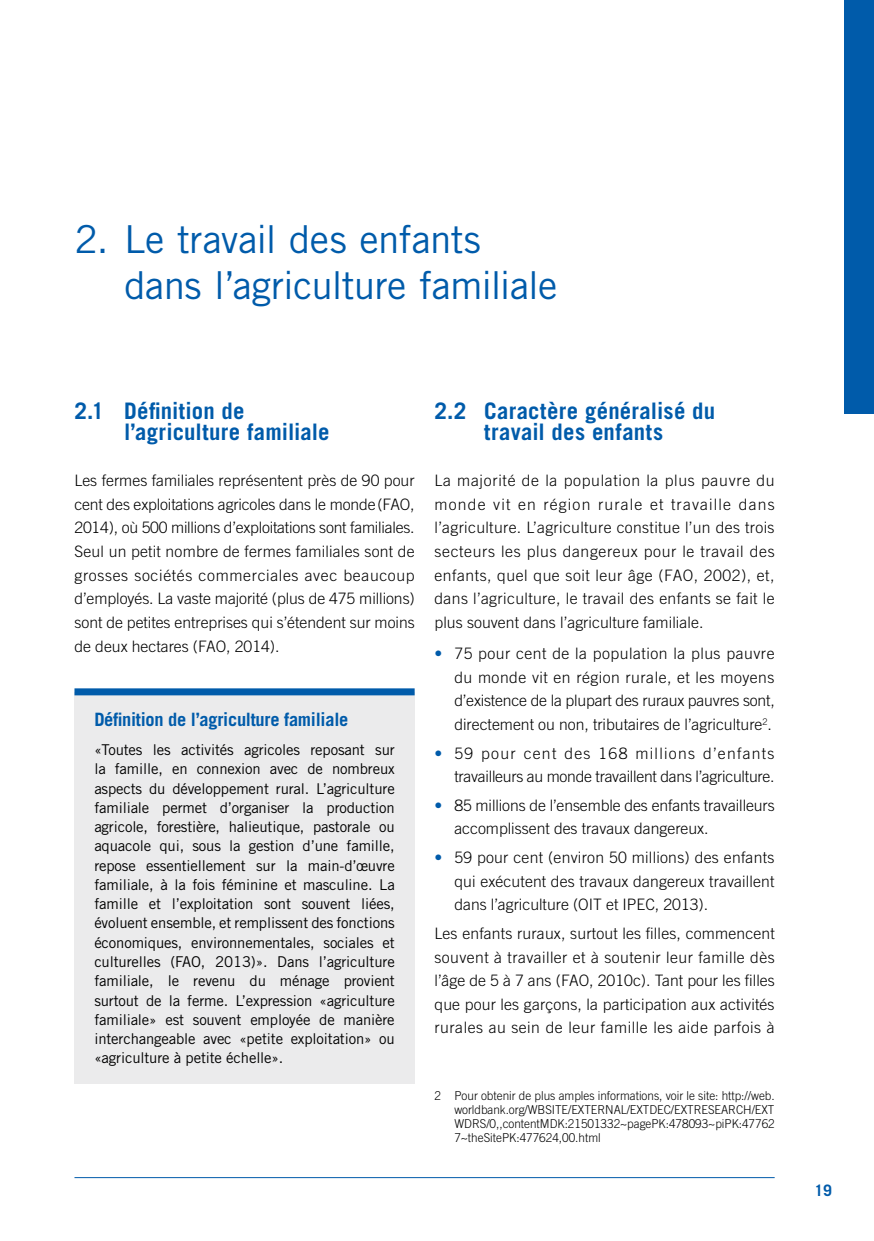
<style>
.page{position:relative;width:874px;height:1241px;background:#fff}
.page>*{position:absolute;margin:0;border:0;box-sizing:border-box;transform-origin:0 0}
.Heading01_-_numberin{font:38.5px/45.5px "Trade Gothic";letter-spacing:-.015em;color:#005baa}
.Heading02_-_numberin{font:700 22.75px/21px "Trade Gothic";letter-spacing:.01em;color:#005baa}
.box_title{font:700 18.38px "Trade Gothic";letter-spacing:-.015em;color:#005baa}
.text_2column{font:300 15.75px/23.6px "Trade Gothic";color:#000;text-align:justify}
.t1{font:700 15.75px "Trade Gothic";color:#005baa}
.box_text{font:14.88px/19.2px "Trade Gothic";letter-spacing:-.01em;color:#000;text-align:justify}
.Footnote_Text{font:300 12.25px/14px "Trade Gothic";color:#000;text-align:justify;scale:.96 1}
.s1{color:#005baa}
</style>
<div class="page">
<div style="left:843px;top:0;width:30px;height:413px;background:#005baa"></div>
<hr style="left:74px;top:1176px;width:700px;height:1px;background:#005baa">
<div style="left:74px;top:691px;width:340px;height:391px;background:#ebebec"></div>
<div style="left:74px;top:688px;width:340px;height:7px;background:#005baa"></div>
<p class="Heading01_-_numberin" style="left:124px;top:216px;width:434px;text-indent:-50px">2. Le travail des enfants dans l’agriculture familiale</p>
<p class="Heading02_-_numberin" style="left:124px;top:400px;width:207px;text-indent:-50px">2.1 Définition de l’agriculture familiale</p>
<p class="text_2column" style="left:74px;top:468px;width:342px">Les fermes familiales représentent près de 90 pour cent des exploitations agricoles dans le monde (FAO, 2014), où 500 millions d’exploitations sont familiales.<br>Seul un petit nombre de fermes familiales sont de grosses sociétés commerciales avec beaucoup d’employés. La vaste majorité (plus de 475 millions) sont de petites entreprises qui s’étendent sur moins de deux hectares (FAO, 2014).</p>
<p class="box_title" style="left:94px;top:708px;width:255px">Définition de l’agriculture familiale</p>
<p class="box_text" style="left:94px;top:740px;width:302px">«Toutes les activités agricoles reposant sur la famille, en connexion avec de nombreux aspects du développement rural. L’agriculture familiale permet d’organiser la production agricole, forestière, halieutique, pastorale ou aquacole qui, sous la gestion d’une famille, repose essentiellement sur la main-d’œuvre familiale, à la fois féminine et masculine. La famille et l’exploitation sont souvent liées, évoluent ensemble, et remplissent des fonctions économiques, environnementales, sociales et culturelles (FAO, 2013)». Dans l’agriculture familiale, le revenu du ménage provient surtout de la ferme. L’expression «agriculture familiale» est souvent employée de manière interchangeable avec «petite exploitation» ou «agriculture à petite échelle».</p>
<p class="Heading02_-_numberin" style="left:434px;top:400px;width:282px;text-align:center">2.2 Caractère généralisé du travail des enfants</p>
<p class="text_2column" style="left:434px;top:468px;width:341px">La majorité de la population la plus pauvre du monde vit en région rurale et travaille dans l’agriculture. L’agriculture constitue l’un des trois secteurs les plus dangereux pour le travail des enfants, quel que soit leur âge (FAO, 2002), et, dans l’agriculture, le travail des enfants se fait le plus souvent dans l’agriculture familiale.</p>
<p class="text_2column" style="left:454px;top:641px;width:322px;text-indent:-20px"><span class="s1">•</span> 75 pour cent de la population la plus pauvre du monde vit en région rurale, et les moyens d’existence de la plupart des ruraux pauvres sont, directement ou non, tributaires de l’agriculture<sup>2</sup>.</p>
<p class="text_2column" style="left:434px;top:740px;width:341px;text-align:right"><span class="s1">•</span> 59 pour cent des 168 millions d’enfants travailleurs au monde travaillent dans l’agriculture.</p>
<p class="text_2column" style="left:454px;top:793px;width:321px;text-indent:-20px"><span class="s1">•</span> 85 millions de l’ensemble des enfants travailleurs accomplissent des travaux dangereux.</p>
<p class="text_2column" style="left:454px;top:845px;width:321px;text-indent:-20px"><span class="s1">•</span> 59 pour cent (environ 50 millions) des enfants qui exécutent des travaux dangereux travaillent dans l’agriculture (OIT et IPEC, 2013).</p>
<p class="text_2column" style="left:434px;top:921px;width:342px">Les enfants ruraux, surtout les filles, commencent souvent à travailler et à soutenir leur famille dès l’âge de 5 à 7 ans (FAO, 2010c). Tant pour les filles que pour les garçons, la participation aux activités rurales au sein de leur famille les aide parfois à</p>
<p class="Footnote_Text" style="left:454px;top:1087px;width:335px;text-indent:-20px">2 Pour obtenir de plus amples informations, voir le site: http://web. worldbank.org/WBSITE/EXTERNAL/EXTDEC/EXTRESEARCH/EXT WDRS/0,,contentMDK:21501332~pagePK:478093~piPK:47762<br>7~theSitePK:477624,00.html</p>
<p class="t1" style="left:814px;top:1180px;width:19px">19</p>
</div>
